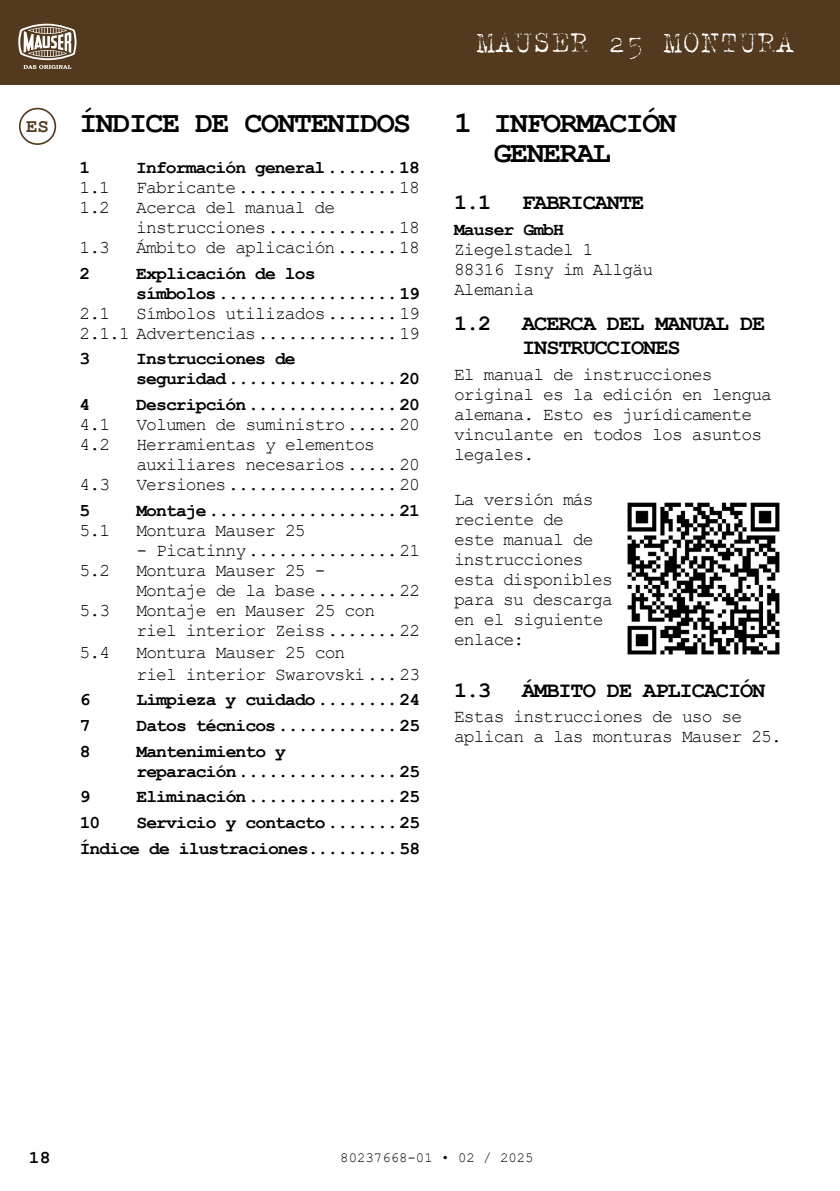
<style>
.page{position:relative;width:840px;height:1191px;background:#fff}
.page>*{position:absolute;margin:0;border:0;box-sizing:border-box;transform-origin:0 0}
.t1{font:34px "NCNDVF";color:#fff}
.t2{font:700 30px/30px "Courier New";letter-spacing:-.05em;color:#000}
.t3{font:700 22px/24px "Courier New";letter-spacing:-.05em;color:#000}
.t4{font:700 19.2px "Courier New";color:#533a1f}
.t5{font:18px/20px "Courier New";letter-spacing:-.05em;color:#000}
.t6{font:700 18px/20px "Courier New";letter-spacing:-.05em;color:#000}
.t7{font:14px "Courier New";color:#000}
</style>
<div class="page">
<img style="left:627px;top:502px;width:153px;height:153px">
<div style="left:0;top:0;width:839px;height:85px;background:#533a1f"></div>
<svg style="left:18px;top:24px;width:58px;height:45px"></svg>
<div style="left:19px;top:108px;width:37px;height:37px;border:2px solid #533a1f;border-radius:50%"></div>
<p class="t4" style="left:26px;top:114px;width:24px">ES</p>
<h1 class="t1" style="left:476px;top:24px;width:319px">MAUSER 25 MONTURA</h1>
<h2 class="t2" style="left:79px;top:107px;width:333px">ÍNDICE DE CONTENIDOS</h2>
<h2 class="t2" style="left:493px;top:107px;width:184px;text-indent:-40px">1 INFORMACIÓN<br>GENERAL</h2>
<p class="t3" style="left:454px;top:189px;width:39px">1.1</p>
<p class="t3" style="left:522px;top:189px;width:124px">FABRICANTE</p>
<p class="t6" style="left:454px;top:219px;width:111px">Mauser GmbH</p>
<p class="t5" style="left:454px;top:239px;width:200px">Ziegelstadel 1<br>88316 Isny im Allgäu<br>Alemania</p>
<p class="t3" style="left:454px;top:310px;width:39px">1.2</p>
<p class="t3" style="left:522px;top:310px;width:245px">ACERCA DEL MANUAL DE<br>INSTRUCCIONES</p>
<p class="t5" style="left:454px;top:364px;width:319px">El manual de instrucciones original es la edición en lengua alemana. Esto es jurídicamente vinculante en todos los asuntos legales.</p>
<p class="t5" style="left:454px;top:488px;width:160px">La versión más reciente de<br>este manual de instrucciones esta disponibles para su descarga en el siguiente enlace:</p>
<p class="t3" style="left:454px;top:677px;width:39px">1.3</p>
<p class="t3" style="left:522px;top:677px;width:245px">ÁMBITO DE APLICACIÓN</p>
<p class="t5" style="left:454px;top:706px;width:329px">Estas instrucciones de uso se aplican a las monturas Mauser 25.</p>
<p class="t6" style="left:79px;top:157px;width:12px">1</p>
<p class="t6" style="left:136px;top:157px;width:285px">Información general.......18</p>
<p class="t5" style="left:79px;top:177px;width:32px">1.1</p>
<p class="t5" style="left:136px;top:177px;width:285px">Fabricante................18</p>
<p class="t5" style="left:79px;top:197px;width:32px">1.2</p>
<p class="t5" style="left:136px;top:197px;width:285px">Acerca del manual de instrucciones.............18</p>
<p class="t5" style="left:79px;top:237px;width:32px">1.3</p>
<p class="t5" style="left:136px;top:237px;width:285px">Ámbito de aplicación......18</p>
<p class="t6" style="left:79px;top:262px;width:12px">2</p>
<p class="t6" style="left:136px;top:262px;width:285px">Explicación de los símbolos..................19</p>
<p class="t5" style="left:79px;top:302px;width:32px">2.1</p>
<p class="t5" style="left:79px;top:302px;width:342px;text-align:right">Símbolos utilizados.......19<br>2.1.1 Advertencias..............19</p>
<p class="t6" style="left:79px;top:348px;width:12px">3</p>
<p class="t6" style="left:136px;top:348px;width:285px">Instrucciones de seguridad.................20</p>
<p class="t6" style="left:79px;top:394px;width:12px">4</p>
<p class="t6" style="left:136px;top:394px;width:285px">Descripción...............20</p>
<p class="t5" style="left:79px;top:414px;width:32px">4.1</p>
<p class="t5" style="left:136px;top:414px;width:285px">Volumen de suministro.....20</p>
<p class="t5" style="left:80px;top:434px;width:32px">4.2</p>
<p class="t5" style="left:136px;top:434px;width:285px">Herramientas y elementos auxiliares necesarios.....20</p>
<p class="t5" style="left:80px;top:474px;width:32px">4.3</p>
<p class="t5" style="left:136px;top:474px;width:285px">Versiones.................20</p>
<p class="t6" style="left:80px;top:499px;width:12px">5</p>
<p class="t6" style="left:136px;top:499px;width:285px">Montaje...................21</p>
<p class="t5" style="left:80px;top:519px;width:32px">5.1</p>
<p class="t5" style="left:136px;top:519px;width:171px">Montura Mauser 25</p>
<p class="t5" style="left:136px;top:539px;width:285px">- Picatinny...............21</p>
<p class="t5" style="left:80px;top:559px;width:32px">5.2</p>
<p class="t5" style="left:136px;top:559px;width:285px">Montura Mauser 25 -<br>Montaje de la base........22</p>
<p class="t5" style="left:80px;top:599px;width:32px">5.3</p>
<p class="t5" style="left:136px;top:599px;width:285px">Montaje en Mauser 25 con riel interior Zeiss.......22</p>
<p class="t5" style="left:80px;top:641px;width:32px">5.4</p>
<p class="t5" style="left:136px;top:640px;width:285px;line-height:22px">Montura Mauser 25 con<br>riel interior Swarovski...23</p>
<p class="t6" style="left:80px;top:689px;width:12px">6</p>
<p class="t6" style="left:136px;top:689px;width:285px">Limpieza y cuidado........24</p>
<p class="t6" style="left:80px;top:715px;width:12px">7</p>
<p class="t6" style="left:136px;top:715px;width:285px">Datos técnicos............25</p>
<p class="t6" style="left:80px;top:740px;width:12px">8</p>
<p class="t6" style="left:136px;top:740px;width:285px">Mantenimiento y reparación................25</p>
<p class="t6" style="left:80px;top:786px;width:12px">9</p>
<p class="t6" style="left:136px;top:786px;width:285px">Eliminación...............25</p>
<p class="t6" style="left:80px;top:812px;width:22px">10</p>
<p class="t6" style="left:80px;top:809px;width:342px;line-height:25.6px;text-align:right">Servicio y contacto.......25<br>Índice de ilustraciones.........58</p>
<p class="t6" style="left:29px;top:1146px;width:23px">18</p>
<p class="t7" style="left:340px;top:1149px;width:195px">80237668-01 • 02 / 2025</p>
</div>
